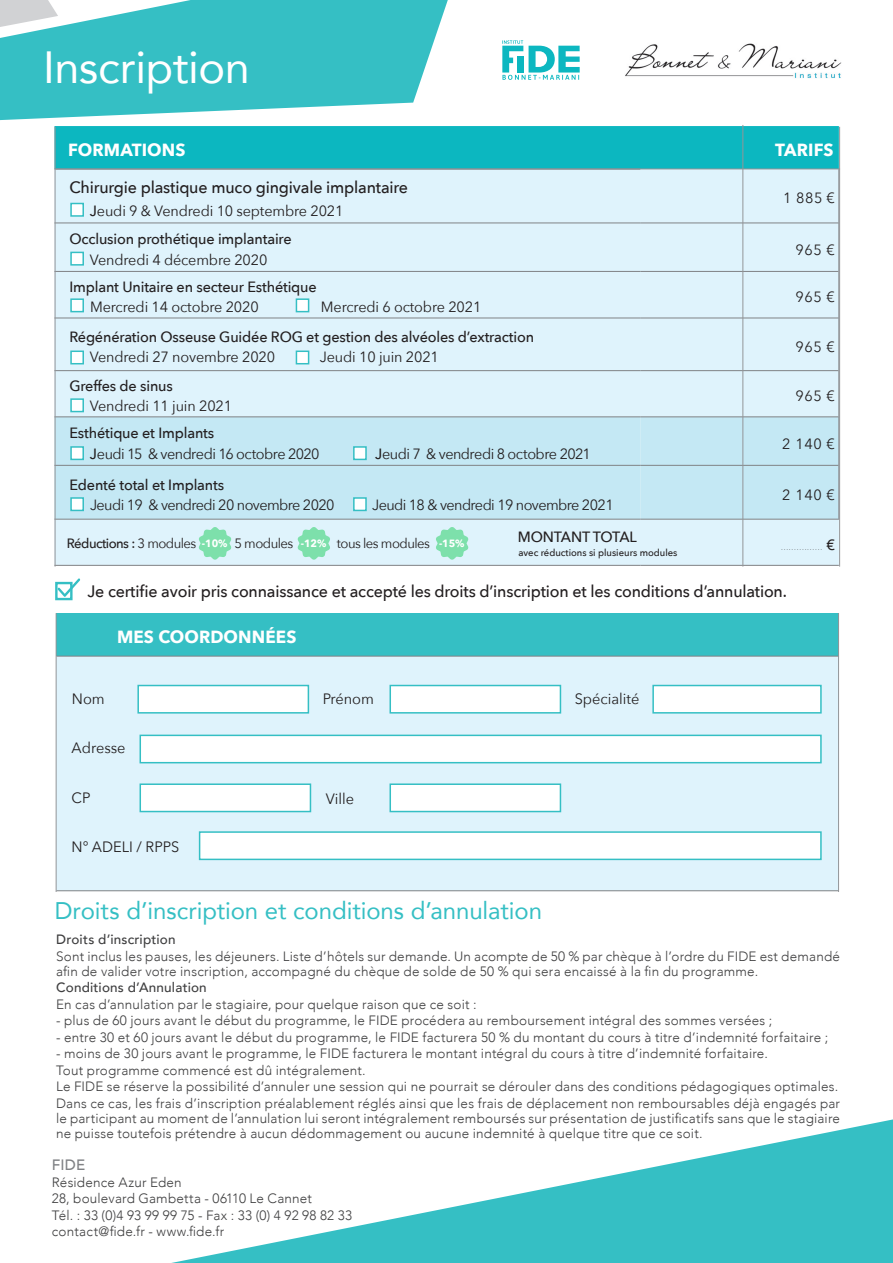
<style>
.page{position:relative;width:893px;height:1263px;background:#fff}
.page>*{position:absolute;margin:0;border:0;box-sizing:border-box;transform-origin:0 0}
.t1{font:45px "Avenir";letter-spacing:-.01em;color:#fff}
.t2{font:24px "Avenir";letter-spacing:-.005em;color:#35bfc4}
.t3{font:700 17.55px "Avenir Next";letter-spacing:.005em;color:#fff}
.t4{font:500 16.5px "Avenir Next";letter-spacing:-.01em;color:#231f20}
.t5{font:15px "Avenir Next";color:#231f20}
.t6{font:500 15px "Avenir";color:#808285}
.t7{font:500 14.85px "Avenir Next";letter-spacing:-.01em;color:#231f20}
.t8{font:14.85px "Avenir Next";letter-spacing:-.01em;color:#231f20}
.t9{font:14.85px "Avenir Next";letter-spacing:-.04em;color:#231f20}
.t10{font:14.85px "Avenir Next";letter-spacing:-.035em;color:#231f20}
.t11{font:300 13.5px/15px "Avenir";letter-spacing:.015em;color:#3e3e3f}
.t12{font:500 13.5px "Avenir";letter-spacing:.015em;color:#3e3e3f}
.t13{font:13.5px "Avenir Next";letter-spacing:-.04em;color:#231f20}
.t14{font:500 13.5px "Avenir Next";letter-spacing:-.04em;color:#231f20}
.t15{font:200 13.5px "Avenir Next";color:#231f20}
.t16{font:700 10.5px "Avenir Next";color:#fff}
.t17{font:500 9.75px "Avenir Next";color:#231f20}
.s1{font-weight:500}
.s2{font-weight:400}
.s3{font-weight:500;font-size:14.85px}
</style>
<div class="page">
<img style="left:625px;top:43px;width:217px;height:36px">
<svg style="left:0;top:0;width:448px;height:120px;fill:#35bfc4"></svg>
<svg style="left:0;top:0;width:58px;height:27px"></svg>
<svg style="left:171px;top:1119px;width:722px;height:144px"></svg>
<div style="left:56px;top:613px;width:783px;height:43px;background:#35bfc4"></div>
<div style="left:56px;top:656px;width:783px;height:235px;background:#dff3fc"></div>
<hr style="left:56px;top:656px;width:783px;height:1px;background:#808285">
<hr style="left:56px;top:890px;width:783px;height:1px;background:#808285">
<svg style="left:55px;top:582px;width:18px;height:18px"></svg>
<svg style="left:58px;top:578px;width:22px;height:19px"></svg>
<hr style="left:56px;top:613px;width:1px;height:279px;background:#939598">
<hr style="left:838px;top:613px;width:1px;height:279px;background:#939598">
<div style="left:137px;top:685px;width:172px;height:28px;background:#fff;border:2px solid #35bfc4"></div>
<div style="left:140px;top:783px;width:171px;height:29px;background:#fff;border:2px solid #35bfc4"></div>
<div style="left:199px;top:831px;width:623px;height:29px;background:#fff;border:2px solid #35bfc4"></div>
<div style="left:389px;top:783px;width:172px;height:29px;background:#fff;border:2px solid #35bfc4"></div>
<div style="left:140px;top:735px;width:682px;height:28px;background:#fff;border:2px solid #35bfc4"></div>
<div style="left:389px;top:685px;width:172px;height:28px;background:#fff;border:2px solid #35bfc4"></div>
<div style="left:652px;top:685px;width:170px;height:28px;background:#fff;border:2px solid #35bfc4"></div>
<svg style="left:502px;top:40px;width:78px;height:40px"></svg>
<div style="left:54px;top:126px;width:785px;height:43px;background:#0cb7c0"></div>
<div style="left:54px;top:170px;width:784px;height:246px;background:#dff3fc"></div>
<hr style="left:838px;top:169px;width:1px;height:54px;background:#808285">
<hr style="left:838px;top:223px;width:1px;height:48px;background:#808285">
<hr style="left:838px;top:271px;width:1px;height:47px;background:#808285">
<hr style="left:838px;top:318px;width:1px;height:53px;background:#808285">
<hr style="left:838px;top:371px;width:1px;height:46px;background:#808285">
<hr style="left:640px;top:223px;width:198px;height:1px;background:#808285">
<hr style="left:640px;top:271px;width:198px;height:1px;background:#808285">
<hr style="left:640px;top:318px;width:198px;height:1px;background:#808285">
<hr style="left:640px;top:370px;width:198px;height:1px;background:#808285">
<hr style="left:640px;top:416px;width:198px;height:1px;background:#808285">
<hr style="left:54px;top:169px;width:586px;height:1px;background:#808285">
<hr style="left:54px;top:223px;width:586px;height:1px;background:#808285">
<hr style="left:54px;top:271px;width:586px;height:1px;background:#808285">
<hr style="left:54px;top:318px;width:586px;height:1px;background:#808285">
<hr style="left:54px;top:370px;width:586px;height:1px;background:#808285">
<hr style="left:54px;top:416px;width:586px;height:1px;background:#808285">
<hr style="left:54px;top:565px;width:586px;height:1px;background:#808285">
<hr style="left:640px;top:565px;width:199px;height:1px;background:#808285">
<div style="left:70px;top:203px;width:14px;height:14px;background:#fff;border:2px solid #35bfc4"></div>
<div style="left:70px;top:252px;width:14px;height:14px;background:#fff;border:2px solid #35bfc4"></div>
<div style="left:70px;top:298px;width:14px;height:14px;background:#fff;border:2px solid #35bfc4"></div>
<div style="left:296px;top:298px;width:13px;height:14px;background:#fff;border:2px solid #35bfc4"></div>
<div style="left:70px;top:350px;width:14px;height:14px;background:#fff;border:2px solid #35bfc4"></div>
<div style="left:70px;top:398px;width:14px;height:14px;background:#fff;border:2px solid #35bfc4"></div>
<div style="left:296px;top:350px;width:13px;height:14px;background:#fff;border:2px solid #35bfc4"></div>
<hr style="left:55px;top:127px;width:1px;height:440px;background:#939598">
<hr style="left:839px;top:127px;width:1px;height:440px;background:#939598">
<hr style="left:742px;top:125px;width:1px;height:442px;background:#939598">
<svg style="left:54px;top:417px;width:785px;height:148px"></svg>
<hr style="left:56px;top:169px;width:784px;height:1px;background:#939598">
<p class="t1" style="left:43px;top:32px;width:208px">Inscription</p>
<p class="t3" style="left:68px;top:135px;width:119px">FORMATIONS</p>
<p class="t3" style="left:775px;top:135px;width:60px">TARIFS</p>
<p class="t4" style="left:69px;top:173px;width:340px">Chirurgie plastique muco gingivale implantaire</p>
<p class="t8" style="left:90px;top:198px;width:255px"><span class="s1">J</span>eudi 9 &amp; Vendredi 10 septembre 2021</p>
<p class="t8" style="left:783px;top:186px;width:53px">1 885 €</p>
<p class="t7" style="left:69px;top:227px;width:224px">Occlusion prothétique implantaire</p>
<p class="t8" style="left:90px;top:247px;width:179px">Vendredi 4 décembre 2020</p>
<p class="t7" style="left:69px;top:274px;width:249px">Implant Unitaire en secteur Esthétique</p>
<p class="t8" style="left:90px;top:295px;width:170px">Mercredi 14 octobre 2020</p>
<p class="t8" style="left:321px;top:295px;width:162px">Mercredi 6 octobre 2021</p>
<p class="t7" style="left:69px;top:324px;width:466px">Régénération Osseuse Guidée ROG et gestion des alvéoles d’extraction</p>
<p class="t8" style="left:90px;top:344px;width:187px">Vendredi 27 novembre 2020</p>
<p class="t8" style="left:320px;top:344px;width:121px">Jeudi 10 juin 2021</p>
<p class="t7" style="left:69px;top:373px;width:105px">Greffes de sinus</p>
<p class="t8" style="left:90px;top:394px;width:144px">Vendredi 11 juin 2021</p>
<p class="t7" style="left:69px;top:421px;width:146px">Esthétique et Implants</p>
<p class="t9" style="left:90px;top:441px;width:231px"><span class="s1">J</span>eudi 15 &amp; vendredi 16 octobre 2020</p>
<p class="t10" style="left:375px;top:441px;width:217px"><span class="s1">J</span>eudi 7 &amp; vendredi 8 octobre 2021</p>
<p class="t7" style="left:69px;top:472px;width:156px">Edenté total et Implants</p>
<p class="t9" style="left:90px;top:492px;width:246px">Jeudi 19 &amp; vendredi 20 novembre 2020</p>
<p class="t9" style="left:372px;top:492px;width:243px">Jeudi 18 &amp; vendredi 19 novembre 2021</p>
<p class="t8" style="left:795px;top:237px;width:41px">965 €</p>
<p class="t8" style="left:795px;top:284px;width:41px">965 €</p>
<p class="t8" style="left:795px;top:334px;width:41px">965 €</p>
<p class="t8" style="left:795px;top:383px;width:41px">965 €</p>
<p class="t8" style="left:782px;top:431px;width:54px">2 140 €</p>
<p class="t8" style="left:782px;top:482px;width:54px">2 140 €</p>
<p class="t7" style="left:518px;top:524px;width:121px">MONTANT TOTAL</p>
<p class="t14" style="left:67px;top:531px;width:131px">Réductions : <span class="s2">3 modules</span></p>
<p class="t13" style="left:234px;top:531px;width:60px">5 modules</p>
<p class="t13" style="left:337px;top:531px;width:95px">tous les modules</p>
<p class="t15" style="left:780px;top:534px;width:56px">................ <span class="s3">€</span></p>
<p class="t17" style="left:518px;top:544px;width:161px">avec réductions si plusieurs modules</p>
<p class="t16" style="left:202px;top:534px;width:27px">-10%</p>
<p class="t16" style="left:301px;top:534px;width:27px">-12%</p>
<p class="t16" style="left:439px;top:534px;width:27px">-15%</p>
<p class="t4" style="left:87px;top:577px;width:701px">Je certifie avoir pris connaissance et accepté les droits d’inscription et les conditions d’annulation.</p>
<p class="t3" style="left:117px;top:622px;width:181px">MES COORDONNÉES</p>
<p class="t5" style="left:72px;top:686px;width:34px">Nom</p>
<p class="t5" style="left:72px;top:735px;width:56px">Adresse</p>
<p class="t5" style="left:72px;top:785px;width:20px">CP</p>
<p class="t5" style="left:72px;top:834px;width:109px">N° ADELI / RPPS</p>
<p class="t5" style="left:323px;top:686px;width:53px">Prénom</p>
<p class="t5" style="left:326px;top:786px;width:30px">Ville</p>
<p class="t2" style="left:55px;top:892px;width:489px">Droits d’inscription et conditions d’annulation</p>
<p class="t5" style="left:575px;top:686px;width:66px">Spécialité</p>
<p class="t12" style="left:56px;top:928px;width:121px">Droits d’inscription</p>
<p class="t11" style="left:56px;top:948px;width:785px">Sont inclus les pauses, les déjeuners. Liste d’hôtels sur demande. Un acompte de 50 % par chèque à l’ordre du FIDE est demandé afin de valider votre inscription, accompagné du chèque de solde de 50 % qui sera encaissé à la fin du programme.</p>
<p class="t12" style="left:56px;top:976px;width:152px">Conditions d’Annulation</p>
<p class="t11" style="left:56px;top:996px;width:422px">En cas d’annulation par le stagiaire, pour quelque raison que ce soit :</p>
<p class="t11" style="left:56px;top:1013px;width:718px">- plus de 60 jours avant le début du programme, le FIDE procédera au remboursement intégral des sommes versées ;</p>
<p class="t11" style="left:56px;top:1029px;width:774px">- entre 30 et 60 jours avant le début du programme, le FIDE facturera 50 % du montant du cours à titre d’indemnité forfaitaire ;</p>
<p class="t11" style="left:56px;top:1046px;width:713px">- moins de 30 jours avant le programme, le FIDE facturera le montant intégral du cours à titre d’indemnité forfaitaire.</p>
<p class="t11" style="left:56px;top:1062px;width:311px">Tout programme commencé est dû intégralement.</p>
<p class="t11" style="left:56px;top:1079px;width:784px">Le FIDE se réserve la possibilité d’annuler une session qui ne pourrait se dérouler dans des conditions pédagogiques optimales.</p>
<p class="t11" style="left:56px;top:1095px;width:785px;text-align:justify">Dans ce cas, les frais d’inscription préalablement réglés ainsi que les frais de déplacement non remboursables déjà engagés par le participant au moment de l’annulation lui seront intégralement remboursés sur présentation de justificatifs sans que le stagiaire ne puisse toutefois prétendre à aucun dédommagement ou aucune indemnité à quelque titre que ce soit.</p>
<p class="t6" style="left:52px;top:1152px;width:35px">FIDE</p>
<p class="t11" style="left:52px;top:1174px;width:131px">Résidence Azur Eden</p>
<p class="t11" style="left:52px;top:1191px;width:262px">28, boulevard Gambetta - 06110 Le Cannet</p>
<p class="t11" style="left:52px;top:1207px;width:302px">Tél. : 33 (0)4 93 99 99 75 - Fax : 33 (0) 4 92 98 82 33</p>
<p class="t11" style="left:52px;top:1224px;width:174px">contact@fide.fr - www.fide.fr</p>
</div>
